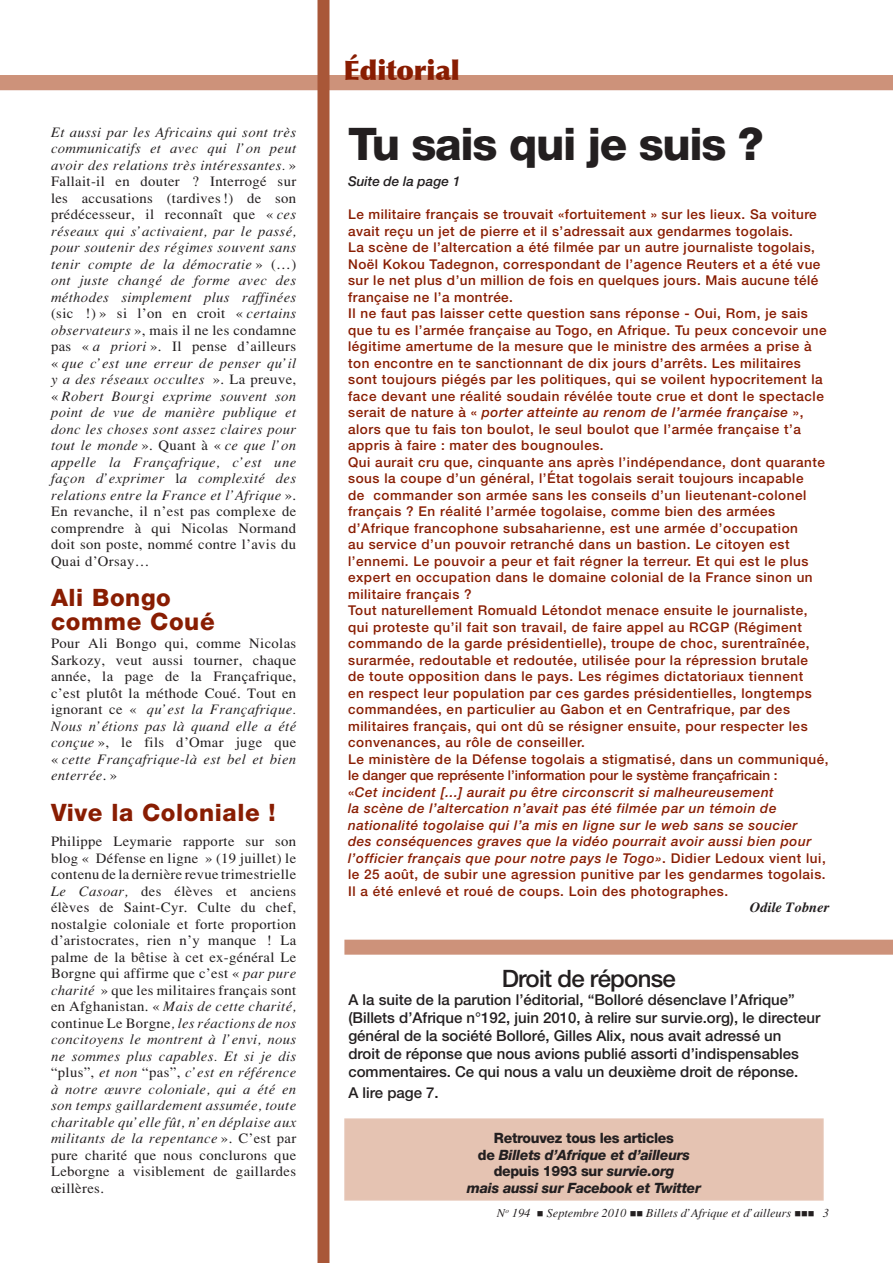
<style>
.page{position:relative;width:893px;height:1263px;background:#fff}
.page>*{position:absolute;margin:0;border:0;box-sizing:border-box;transform-origin:0 0}
.t1{font:800 45px "Helvetica Neue";letter-spacing:-.03em;color:#231f20}
.t2{font:900 27px "Optima";color:#891d02}
.t3{font:800 24px/24px "Helvetica Neue";letter-spacing:.025em;color:#891d02}
.t4{font:500 24px "Helvetica Neue";letter-spacing:-.03em;color:#231f20}
.t5{font:500 15px/18px "Helvetica Neue";color:#231f20}
.t6{font:14.25px/16.5px "Tim Ital Fine";letter-spacing:.025em;color:#231f20;text-align:justify}
.t7{font:14.25px/16.5px "Tim Roma Fine";letter-spacing:.025em;color:#231f20;text-align:justify}
.t8{font:italic 800 14.25px/16.5px "Helvetica Neue";letter-spacing:-.02em;color:#231f20;text-align:center}
.t9{font:14.25px "Tim Boit Fine";letter-spacing:-.005em;color:#231f20}
.t10{font:500 13.5px/16.5px "Helvetica Neue";letter-spacing:.04em;color:#891d02}
.t11{font:italic 500 13.5px "Helvetica Neue";color:#231f20}
.t12{font:12px "Tim Ital Fine";color:#231f20}
.s1{font-family:"Tim Roma Fine"}
.s2{font-family:"Tim Ital Fine"}
.s3{font-style:italic}
.s4{font-style:normal}
</style>
<div class="page">
<div style="left:0;top:75px;width:893px;height:15px;background:#cd927a"></div>
<div style="left:317px;top:0;width:12px;height:1263px;background:#a95738"></div>
<div style="left:345px;top:1119px;width:478px;height:81px;background:#e5c3b2"></div>
<div style="left:344px;top:1118px;width:480px;height:82px;border:2px solid #e6c5b5"></div>
<div style="left:344px;top:940px;width:549px;height:15px;background:#cd927a"></div>
<p class="t6" style="left:51px;top:123px;width:247px">Et aussi par les Africains qui sont très communicatifs et avec qui l’on peut avoir des relations très intéressantes.<span class="s1">»</span></p>
<p class="t7" style="left:51px;top:173px;width:247px">Fallait-il en douter ? Interrogé sur les accusations (tardives!) de son prédécesseur, il reconnaît que «<span class="s2">ces</span></p>
<p class="t6" style="left:51px;top:222px;width:247px">réseaux qui s’activaient, par le passé, pour soutenir des régimes souvent sans tenir compte de la démocratie<span class="s1">» (…) </span>ont juste changé de forme avec des méthodes simplement plus raffinées</p>
<p class="t7" style="left:51px;top:305px;width:247px">(sic !)» si l’on en croit «<span class="s2">certains observateurs</span>», mais il ne les condamne pas «<span class="s2">a priori</span>». Il pense d’ailleurs</p>
<p class="t6" style="left:51px;top:354px;width:247px"><span class="s1">«</span>que c’est une erreur de penser qu’il y a des réseaux occultes <span class="s1">». La preuve, «</span>Robert Bourgi exprime souvent son point de vue de manière publique et donc les choses sont assez claires pour tout le monde<span class="s1">». Quant à «</span>ce que l’on appelle la Françafrique, c’est une façon d’exprimer <span class="s1">l</span>a complexité des relations entre la France et l’Afrique<span class="s1">».</span></p>
<p class="t7" style="left:51px;top:503px;width:247px">En revanche, il n’est pas complexe de comprendre à qui Nicolas Normand doit son poste, nommé contre l’avis du Quai d’Orsay…</p>
<h3 class="t3" style="left:51px;top:585px;width:165px">Ali Bongo comme Coué</h3>
<p class="t7" style="left:51px;top:635px;width:247px">Pour Ali Bongo qui, comme Nicolas Sarkozy, veut aussi tourner, chaque année, la page de la Françafrique, c’est plutôt la méthode Coué. Tout en</p>
<p class="t6" style="left:51px;top:701px;width:247px"><span class="s1">ignorant ce «</span> qu’est la Françafrique.<br>Nous n’étions pas là quand elle a été</p>
<p class="t7" style="left:51px;top:734px;width:247px"><span class="s2">conçue</span>», le fils d’Omar juge que</p>
<p class="t6" style="left:51px;top:750px;width:247px"><span class="s1">«</span>cette Françafrique-là est bel et bien enterrée<span class="s1">.»</span></p>
<h3 class="t3" style="left:51px;top:800px;width:226px">Vive la Coloniale !</h3>
<p class="t7" style="left:51px;top:833px;width:247px">Philippe Leymarie rapporte sur son blog « Défense en ligne » (19 juillet) le contenu de la dernière revue trimestrielle <span class="s2">Le Casoar,</span> des élèves et anciens élèves de Saint-Cyr. Culte du chef, nostalgie coloniale et forte proportion d’aristocrates, rien n’y manque ! La palme de la bêtise à cet ex-général Le Borgne qui affirme que c’est «<span class="s2">par pure charité</span> » que les militaires français sont</p>
<p class="t6" style="left:51px;top:998px;width:247px"><span class="s1">en Afghanistan. «</span>Mais de cette charité, <span class="s1">continue Le Borgne</span>, les réactions de nos concitoyens le montrent à l’envi, nous ne sommes plus capables. Et si je dis <span class="s1">“plus”,</span> et non <span class="s1">“pas”,</span> c’est en référence à notre œuvre coloniale, qui a été en son temps gaillardement assumée, toute charitable qu’elle fût, n’en déplaise aux militants de la repentance<span class="s1">». C’est par</span></p>
<p class="t7" style="left:51px;top:1146px;width:247px">pure charité que nous conclurons que Leborgne a visiblement de gaillardes œillères.</p>
<h2 class="t2" style="left:343px;top:54px;width:118px">Éditorial</h2>
<h1 class="t1" style="left:348px;top:117px;width:417px">Tu sais qui je suis ?</h1>
<p class="t11" style="left:348px;top:173px;width:114px">Suite de la page 1</p>
<p class="t10" style="left:348px;top:206px;width:482px">Le militaire français se trouvait «fortuitement » sur les lieux. Sa voiture avait reçu un jet de pierre et il s’adressait aux gendarmes togolais.<br>La scène de l’altercation a été filmée par un autre journaliste togolais, Noël Kokou Tadegnon, correspondant de l’agence Reuters et a été vue sur le net plus d’un million de fois en quelques jours. Mais aucune télé française ne l’a montrée.<br>Il ne faut pas laisser cette question sans réponse - Oui, Rom, je sais que tu es l’armée française au Togo, en Afrique. Tu peux concevoir une légitime amertume de la mesure que le ministre des armées a prise à ton encontre en te sanctionnant de dix jours d’arrêts. Les militaires sont toujours piégés par les politiques, qui se voilent hypocritement la face devant une réalité soudain révélée toute crue et dont le spectacle serait de nature à « <span class="s3">porter atteinte au renom de l’armée française</span> », alors que tu fais ton boulot, le seul boulot que l’armée française t’a appris à faire : mater des bougnoules.<br>Qui aurait cru que, cinquante ans après l’indépendance, dont quarante sous la coupe d’un général, l’État togolais serait toujours incapable<br>de commander son armée sans les conseils d’un lieutenant-colonel français ? En réalité l’armée togolaise, comme bien des armées d’Afrique francophone subsaharienne, est une armée d’occupation<br>au service d’un pouvoir retranché dans un bastion. Le citoyen est l’ennemi. Le pouvoir a peur et fait régner la terreur. Et qui est le plus expert en occupation dans le domaine colonial de la France sinon un militaire français ?<br>Tout naturellement Romuald Létondot menace ensuite le journaliste, qui proteste qu’il fait son travail, de faire appel au RCGP (Régiment commando de la garde présidentielle), troupe de choc, surentraînée, surarmée, redoutable et redoutée, utilisée pour la répression brutale<br>de toute opposition dans le pays. Les régimes dictatoriaux tiennent<br>en respect leur population par ces gardes présidentielles, longtemps commandées, en particulier au Gabon et en Centrafrique, par des militaires français, qui ont dû se résigner ensuite, pour respecter les convenances, au rôle de conseiller.<br>Le ministère de la Défense togolais a stigmatisé, dans un communiqué, le danger que représente l’information pour le système françafricain :<br>«<span class="s3">Cet incident [...] aurait pu être circonscrit si malheureusement<br>la scène de l’altercation n’avait pas été filmée par un témoin de nationalité togolaise qui l’a mis en ligne sur le web sans se soucier<br>des conséquences graves que la vidéo pourrait avoir aussi bien pour l’officier français que pour notre pays le Togo»</span>. Didier Ledoux vient lui, le 25 août, de subir une agression punitive par les gendarmes togolais.<br>Il a été enlevé et roué de coups. Loin des photographes.</p>
<p class="t9" style="left:750px;top:899px;width:81px">Odile Tobner</p>
<h3 class="t4" style="left:502px;top:964px;width:176px">Droit de réponse</h3>
<p class="t5" style="left:348px;top:990px;width:473px">A la suite de la parution l’éditorial, “Bolloré désenclave l’Afrique” (Billets d’Afrique n°192, juin 2010, à relire sur survie.org), le directeur général de la société Bolloré, Gilles Alix, nous avait adressé un<br>droit de réponse que nous avions publié assorti d’indispensables commentaires. Ce qui nous a valu un deuxième droit de réponse.</p>
<p class="t5" style="left:348px;top:1083px;width:92px">A lire page 7.</p>
<p class="t8" style="left:467px;top:1130px;width:236px"><span class="s4">Retrouvez tous les articles<br>de</span> Billets d’Afrique et d’ailleurs <span class="s4">depuis 1993 sur</span> survie.org<br>mais aussi sur Facebook et Twitter</p>
<p class="t12" style="left:497px;top:1206px;width:319px">N<sup>o</sup> 194 ■ Septembre 2010 ■■ Billets d’Afrique et d’ailleurs ■■■</p>
</div>
